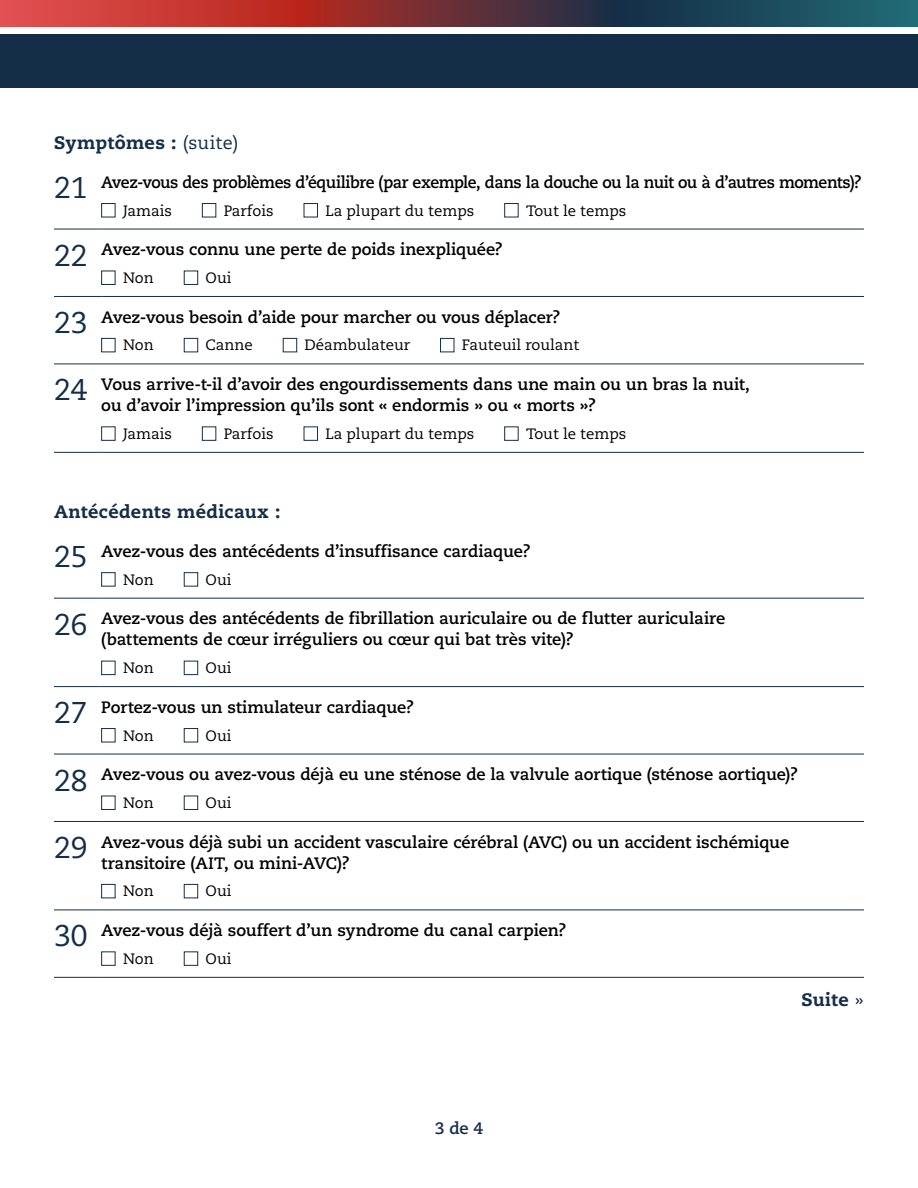
<style>
.page{position:relative;width:918px;height:1188px;background:#fff}
.page>*{position:absolute;margin:0;border:0;box-sizing:border-box;transform-origin:0 0}
.t1{font:800 18px "Caecilia LT Std";letter-spacing:.02em;color:#142e47}
.t2{font:700 16.5px/21px "Caecilia LT Std";letter-spacing:-.01em;color:#000}
.t3{font:700 16.5px "Caecilia LT Std";letter-spacing:-.03em;color:#000;scale:.96 1}
.t4{font:700 16.5px "Caecilia LT Std";color:#142e47}
.t5{font:15px "Caecilia LT Std";color:#000}
.s1{font-weight:400}
.s2{font-weight:400;font-size:30px;color:#142e47}
</style>
<div class="page">
<div style="left:0;top:34px;width:918px;height:54px;background:#142e47"></div>
<svg style="left:0;top:0;width:918px;height:27px;background:#703c43"></svg>
<hr style="left:54px;top:229px;width:47px;height:1px;background:#142e47">
<hr style="left:101px;top:229px;width:763px;height:1px;background:#142e47">
<hr style="left:54px;top:296px;width:47px;height:1px;background:#142e47">
<hr style="left:101px;top:296px;width:763px;height:1px;background:#142e47">
<hr style="left:54px;top:364px;width:47px;height:1px;background:#142e47">
<hr style="left:101px;top:364px;width:763px;height:1px;background:#142e47">
<hr style="left:54px;top:452px;width:47px;height:1px;background:#142e47">
<hr style="left:101px;top:452px;width:763px;height:1px;background:#142e47">
<div style="left:101px;top:203px;width:15px;height:14px;border:1px solid #142e47"></div>
<div style="left:202px;top:203px;width:14px;height:14px;border:1px solid #142e47"></div>
<div style="left:304px;top:203px;width:14px;height:14px;border:1px solid #142e47"></div>
<div style="left:504px;top:203px;width:15px;height:14px;border:1px solid #142e47"></div>
<div style="left:101px;top:271px;width:15px;height:14px;border:1px solid #142e47"></div>
<div style="left:184px;top:271px;width:14px;height:14px;border:1px solid #142e47"></div>
<div style="left:101px;top:338px;width:15px;height:14px;border:1px solid #142e47"></div>
<div style="left:184px;top:338px;width:14px;height:14px;border:1px solid #142e47"></div>
<div style="left:283px;top:338px;width:14px;height:14px;border:1px solid #142e47"></div>
<div style="left:440px;top:338px;width:14px;height:14px;border:1px solid #142e47"></div>
<div style="left:101px;top:426px;width:15px;height:15px;border:1px solid #142e47"></div>
<div style="left:202px;top:426px;width:14px;height:15px;border:1px solid #142e47"></div>
<div style="left:304px;top:426px;width:14px;height:15px;border:1px solid #142e47"></div>
<div style="left:504px;top:426px;width:15px;height:15px;border:1px solid #142e47"></div>
<hr style="left:54px;top:598px;width:47px;height:1px;background:#142e47">
<hr style="left:101px;top:598px;width:763px;height:1px;background:#142e47">
<hr style="left:54px;top:686px;width:47px;height:1px;background:#142e47">
<hr style="left:101px;top:686px;width:763px;height:1px;background:#142e47">
<hr style="left:54px;top:754px;width:47px;height:1px;background:#142e47">
<hr style="left:101px;top:754px;width:763px;height:1px;background:#142e47">
<hr style="left:54px;top:821px;width:47px;height:1px;background:#142e47">
<hr style="left:101px;top:821px;width:763px;height:1px;background:#142e47">
<hr style="left:54px;top:910px;width:47px;height:1px;background:#142e47">
<hr style="left:101px;top:910px;width:763px;height:1px;background:#142e47">
<hr style="left:54px;top:977px;width:47px;height:1px;background:#142e47">
<hr style="left:101px;top:977px;width:763px;height:1px;background:#142e47">
<div style="left:101px;top:572px;width:15px;height:15px;border:1px solid #142e47"></div>
<div style="left:184px;top:572px;width:14px;height:15px;border:1px solid #142e47"></div>
<div style="left:101px;top:661px;width:15px;height:14px;border:1px solid #142e47"></div>
<div style="left:184px;top:661px;width:14px;height:14px;border:1px solid #142e47"></div>
<div style="left:101px;top:728px;width:15px;height:14px;border:1px solid #142e47"></div>
<div style="left:184px;top:728px;width:14px;height:14px;border:1px solid #142e47"></div>
<div style="left:101px;top:796px;width:15px;height:14px;border:1px solid #142e47"></div>
<div style="left:184px;top:796px;width:14px;height:14px;border:1px solid #142e47"></div>
<div style="left:101px;top:884px;width:15px;height:14px;border:1px solid #142e47"></div>
<div style="left:184px;top:884px;width:14px;height:14px;border:1px solid #142e47"></div>
<div style="left:101px;top:951px;width:15px;height:15px;border:1px solid #142e47"></div>
<div style="left:184px;top:951px;width:14px;height:15px;border:1px solid #142e47"></div>
<p class="t1" style="left:54px;top:131px;width:186px">Symptômes : <span class="s1">(suite)</span></p>
<p class="t3" style="left:54px;top:172px;width:843px"><span class="s2">21</span> Avez-vous des problèmes d’équilibre (par exemple, dans la douche ou la nuit ou à d’autres moments)?</p>
<p class="t5" style="left:123px;top:202px;width:50px">Jamais</p>
<p class="t5" style="left:224px;top:202px;width:51px">Parfois</p>
<p class="t5" style="left:325px;top:202px;width:150px">La plupart du temps</p>
<p class="t5" style="left:526px;top:202px;width:102px">Tout le temps</p>
<p class="t2" style="left:54px;top:239px;width:450px"><span class="s2">22</span> Avez-vous connu une perte de poids inexpliquée?</p>
<p class="t5" style="left:123px;top:269px;width:32px">Non</p>
<p class="t5" style="left:206px;top:269px;width:27px">Oui</p>
<p class="t2" style="left:54px;top:307px;width:508px"><span class="s2">23</span> Avez-vous besoin d’aide pour marcher ou vous déplacer?</p>
<p class="t5" style="left:123px;top:337px;width:32px">Non</p>
<p class="t5" style="left:206px;top:337px;width:49px">Canne</p>
<p class="t5" style="left:305px;top:337px;width:107px">Déambulateur</p>
<p class="t5" style="left:462px;top:337px;width:119px">Fauteuil roulant</p>
<p class="t2" style="left:101px;top:374px;width:650px;text-indent:-47px"><span class="s2">24</span> Vous arrive-t-il d’avoir des engourdissements dans une main ou un bras la nuit, ou d’avoir l’impression qu’ils sont « endormis » ou « morts »?</p>
<p class="t5" style="left:123px;top:425px;width:50px">Jamais</p>
<p class="t5" style="left:224px;top:425px;width:51px">Parfois</p>
<p class="t5" style="left:325px;top:425px;width:150px">La plupart du temps</p>
<p class="t5" style="left:526px;top:425px;width:102px">Tout le temps</p>
<p class="t1" style="left:54px;top:501px;width:228px">Antécédents médicaux :</p>
<p class="t2" style="left:54px;top:541px;width:478px"><span class="s2">25</span> Avez-vous des antécédents d’insuffisance cardiaque?</p>
<p class="t5" style="left:123px;top:571px;width:32px">Non</p>
<p class="t5" style="left:206px;top:571px;width:27px">Oui</p>
<p class="t2" style="left:101px;top:608px;width:626px;text-indent:-47px"><span class="s2">26</span> Avez-vous des antécédents de fibrillation auriculaire ou de flutter auriculaire (battements de cœur irréguliers ou cœur qui bat très vite)?</p>
<p class="t5" style="left:123px;top:659px;width:32px">Non</p>
<p class="t5" style="left:206px;top:659px;width:27px">Oui</p>
<p class="t2" style="left:54px;top:697px;width:362px"><span class="s2">27</span> Portez-vous un stimulateur cardiaque?</p>
<p class="t5" style="left:123px;top:727px;width:32px">Non</p>
<p class="t5" style="left:206px;top:727px;width:27px">Oui</p>
<p class="t2" style="left:54px;top:764px;width:746px"><span class="s2">28</span> Avez-vous ou avez-vous déjà eu une sténose de la valvule aortique (sténose aortique)?</p>
<p class="t5" style="left:123px;top:794px;width:32px">Non</p>
<p class="t5" style="left:206px;top:794px;width:27px">Oui</p>
<p class="t2" style="left:101px;top:832px;width:689px;text-indent:-47px"><span class="s2">29</span> Avez-vous déjà subi un accident vasculaire cérébral (AVC) ou un accident ischémique transitoire (AIT, ou mini-AVC)?</p>
<p class="t5" style="left:123px;top:883px;width:32px">Non</p>
<p class="t5" style="left:206px;top:883px;width:27px">Oui</p>
<p class="t2" style="left:54px;top:920px;width:514px"><span class="s2">30</span> Avez-vous déjà souffert d’un syndrome du canal carpien?</p>
<p class="t5" style="left:123px;top:950px;width:32px">Non</p>
<p class="t5" style="left:206px;top:950px;width:27px">Oui</p>
<p class="t4" style="left:435px;top:1119px;width:50px">3 de 4</p>
<p class="t1" style="left:801px;top:989px;width:64px">Suite <span class="s1">»</span></p>
</div>
